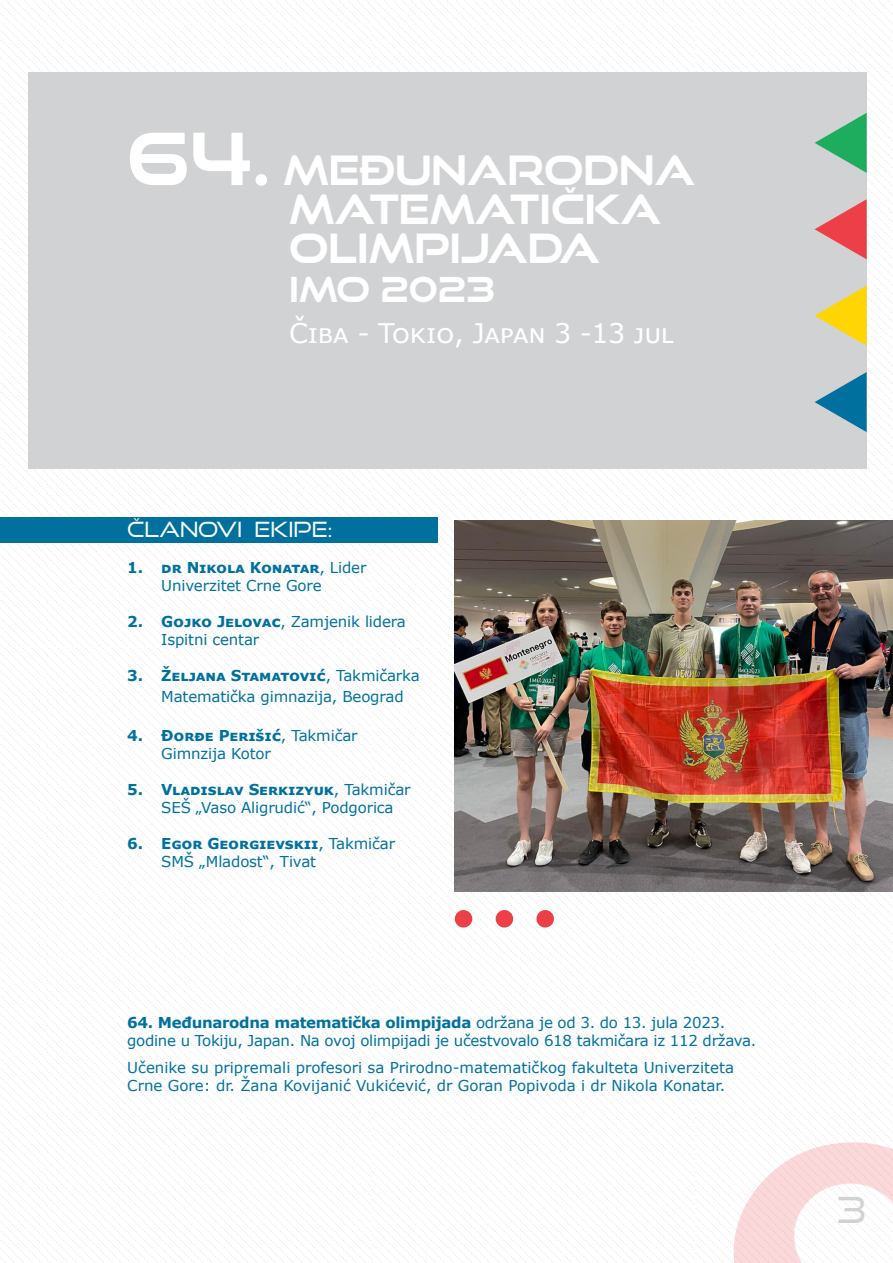
<style>
.page{position:relative;width:893px;height:1263px;background:#fff}
.page>*{position:absolute;margin:0;border:0;box-sizing:border-box;transform-origin:0 0}
.t1{font:700 40.5px "Good Times Rg";color:#fff}
.t2{font:36px "Good Times Bk";color:#d1d2d4}
.t3{font:700 34.5px "Good Times Rg";color:#fff}
.t4{font:27px "Verdana";letter-spacing:-.02em;color:#fff}
.t5{font:21px "Good Times Bk";color:#fff}
.t6{font:15px/18px "Verdana";letter-spacing:-.01em;color:#00719f}
.t7{font:700 15px "Verdana";letter-spacing:-.01em;color:#00719f}
.s1{font-size:72px}
.s2{font-weight:700}
.s3{font-weight:400}
</style>
<div class="page">
<img style="left:1px;top:1px;width:892px;height:1261px">
<img style="left:733px;top:1142px;width:160px;height:121px">
<div style="left:28px;top:72px;width:839px;height:397px;background:#d1d2d4"></div>
<svg style="left:815px;top:372px;width:52px;height:60px"></svg>
<svg style="left:815px;top:286px;width:52px;height:60px"></svg>
<svg style="left:815px;top:199px;width:52px;height:60px"></svg>
<svg style="left:815px;top:113px;width:52px;height:60px"></svg>
<div style="left:0;top:517px;width:438px;height:26px;background:#00719f"></div>
<img style="left:455px;top:520px;width:438px;height:371px">
<svg style="left:455px;top:910px;width:99px;height:17px"></svg>
<p class="t1" style="left:127px;top:146px;width:569px"><span class="s1">64.</span> MEĐUNARODNA</p>
<p class="t1" style="left:289px;top:185px;width:373px">MATEMATIČKA</p>
<p class="t1" style="left:289px;top:224px;width:312px">OLIMPIJADA</p>
<p class="t3" style="left:289px;top:268px;width:207px">IMO 2023</p>
<p class="t4" style="left:289px;top:314px;width:387px">Čiba - Tokio, Japan 3 -13 jul</p>
<p class="t5" style="left:127px;top:517px;width:207px">ČLANOVI EKIPE:</p>
<p class="t6" style="left:161px;top:559px;width:207px;text-indent:-34px"><span class="s2">1. dr Nikola Konatar</span>, Lider<br>Univerzitet Crne Gore</p>
<p class="t6" style="left:161px;top:613px;width:246px;text-indent:-34px"><span class="s2">2. Gojko Jelovac</span>, Zamjenik lidera<br>Ispitni centar</p>
<p class="t7" style="left:127px;top:665px;width:294px">3. Željana Stamatović<span class="s3">, Takmičarka</span></p>
<p class="t6" style="left:161px;top:688px;width:244px">Matematička gimnazija, Beograd</p>
<p class="t6" style="left:161px;top:727px;width:198px;text-indent:-34px"><span class="s2">4. Đorđe Perišić</span>, Takmičar<br>Gimnzija Kotor</p>
<p class="t7" style="left:127px;top:779px;width:285px">5. Vladislav Serkizyuk<span class="s3">, Takmičar</span></p>
<p class="t6" style="left:161px;top:799px;width:234px">SEŠ „Vaso Aligrudić“, Podgorica</p>
<p class="t7" style="left:127px;top:833px;width:269px">6. Egor Georgievskii<span class="s3">, Takmičar</span></p>
<p class="t6" style="left:161px;top:853px;width:156px">SMŠ „Mladost“, Tivat</p>
<p class="t6" style="left:127px;top:1014px;width:631px"><span class="s2">64. Međunarodna matematička olimpijada</span> održana je od 3. do 13. jula 2023. godine u Tokiju, Japan. Na ovoj olimpijadi je učestvovalo 618 takmičara iz 112 država.</p>
<p class="t6" style="left:127px;top:1058px;width:608px">Učenike su pripremali profesori sa Prirodno-matematičkog fakulteta Univerziteta<br>Crne Gore: dr. Žana Kovijanić Vukićević, dr Goran Popivoda i dr Nikola Konatar.</p>
<h2 class="t2" style="left:837px;top:1188px;width:31px">3</h2>
</div>
